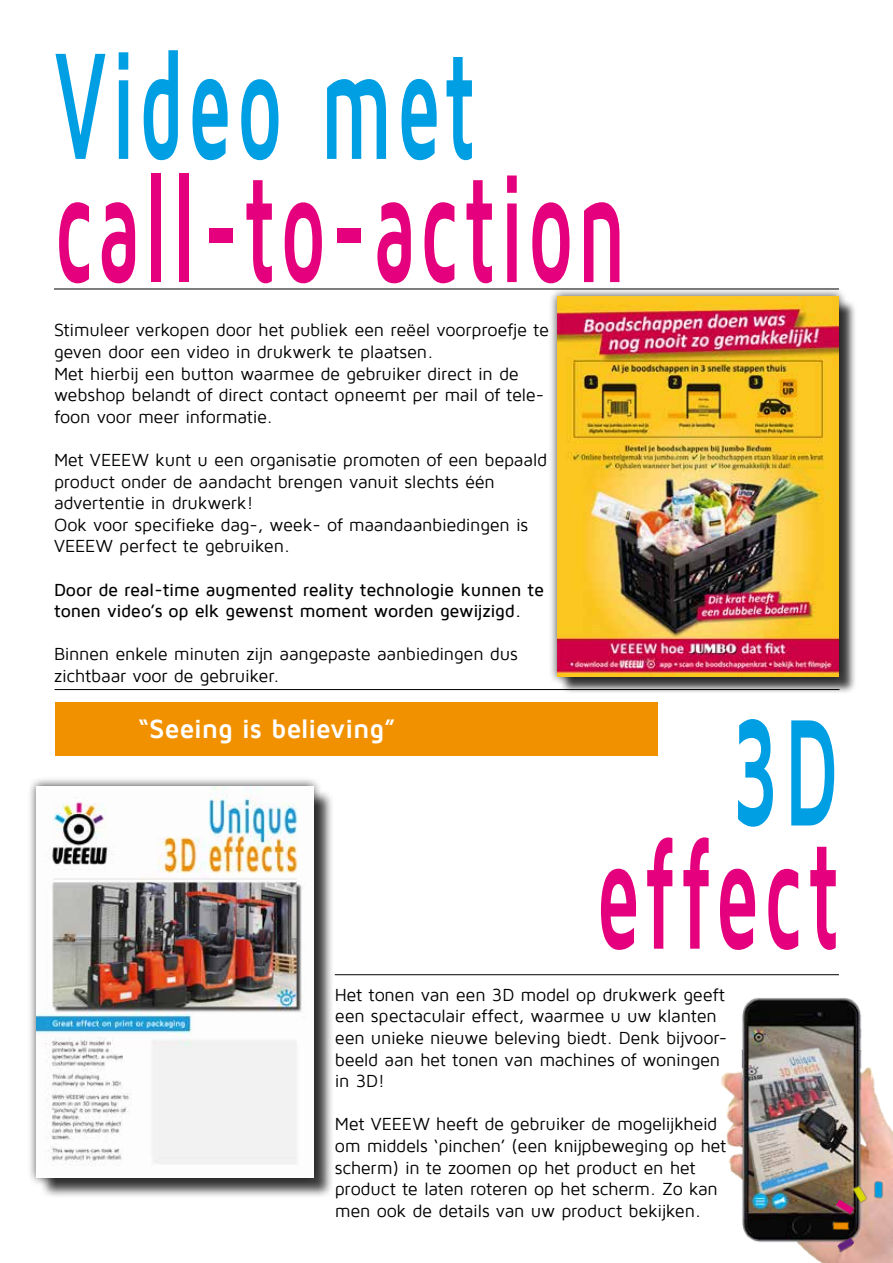
<style>
.page{position:relative;width:893px;height:1263px;background:#fff}
.page>*{position:absolute;margin:0;border:0;box-sizing:border-box;transform-origin:0 0}
.t1{font:700 157.5px "Maven Pro";letter-spacing:.06em;color:#e5007d;scale:.5 1}
.t2{font:700 157.5px "Maven Pro";letter-spacing:.05em;color:#009ee2;scale:.5 1}
.t3{font:700 27px "Maven Pro";letter-spacing:-.02em;color:#fff}
.t4{font:18px/21.6px "Maven Pro";letter-spacing:-.015em;color:#000}
.t5{font:500 18px/21.6px "Maven Pro";letter-spacing:-.015em;color:#000}
</style>
<div class="page">
<hr style="left:55px;top:689px;width:784px;height:1px;background:#000">
<hr style="left:335px;top:974px;width:504px;height:1px;background:#000">
<img style="left:721px;top:998px;width:172px;height:265px">
<div style="left:40px;top:789px;width:294px;height:410px;background:#000;opacity:.75"></div>
<div style="left:27px;top:777px;width:296px;height:410px;background:#000;opacity:.75"></div>
<img style="left:37px;top:786px;width:276px;height:391px">
<div style="left:55px;top:703px;width:602px;height:53px;background:#f29100"></div>
<hr style="left:54px;top:289px;width:785px;height:1px;background:#000">
<div style="left:559px;top:299px;width:297px;height:395px;background:#000;opacity:.75"></div>
<div style="left:548px;top:288px;width:300px;height:398px;background:#000;opacity:.75"></div>
<img style="left:557px;top:297px;width:282px;height:379px">
<img style="left:815px;top:1168px;width:75px;height:87px">
<h1 class="t2" style="left:55px;top:22px;width:843px">Video met</h1>
<h1 class="t1" style="left:55px;top:146px;width:1145px">call-to-action</h1>
<p class="t4" style="left:54px;top:320px;width:497px">Stimuleer verkopen door het publiek een reëel voorproefje te geven door een video in drukwerk te plaatsen.<br>Met hierbij een button waarmee de gebruiker direct in de webshop belandt of direct contact opneemt per mail of tele&shy;foon voor meer informatie.</p>
<p class="t4" style="left:54px;top:449px;width:495px">Met VEEEW kunt u een organisatie promoten of een bepaald product onder de aandacht brengen vanuit slechts één advertentie in drukwerk!<br>Ook voor specifieke dag-, week- of maandaanbiedingen is VEEEW perfect te gebruiken.</p>
<p class="t5" style="left:54px;top:579px;width:492px">Door de real-time augmented reality technologie kunnen te tonen video’s op elk gewenst moment worden gewijzigd.</p>
<p class="t4" style="left:54px;top:644px;width:465px">Binnen enkele minuten zijn aangepaste aanbiedingen dus zichtbaar voor de gebruiker.</p>
<h2 class="t3" style="left:138px;top:715px;width:259px">“Seeing is believing”</h2>
<h1 class="t2" style="left:732px;top:689px;width:216px">3D</h1>
<h1 class="t1" style="left:596px;top:812px;width:488px">effect</h1>
<p class="t4" style="left:335px;top:984px;width:394px">Het tonen van een 3D model op drukwerk geeft een spectaculair effect, waarmee u uw klanten een unieke nieuwe beleving biedt. Denk bijvoor&shy;beeld aan het tonen van machines of woningen in 3D!</p>
<p class="t4" style="left:335px;top:1114px;width:393px">Met VEEEW heeft de gebruiker de mogelijkheid om middels ‘pinchen’ (een knijpbeweging op het scherm) in te zoomen op het product en het product te laten roteren op het scherm. Zo kan men ook de details van uw product bekijken.</p>
</div>
